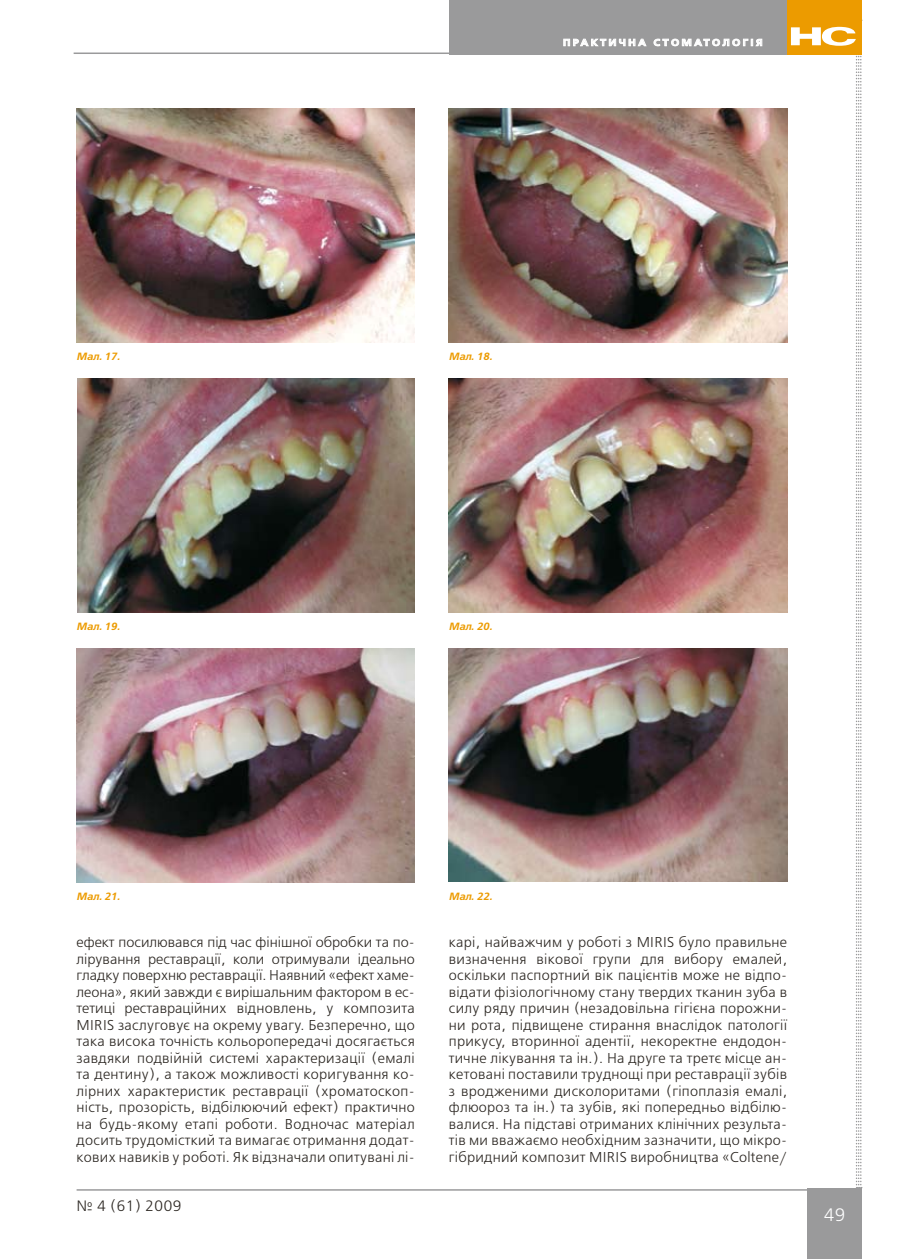
<style>
.page{position:relative;width:902px;height:1259px;background:#fff}
.page>*{position:absolute;margin:0;border:0;box-sizing:border-box;transform-origin:0 0}
.t1{font:300 18px "Free Set";color:#fff}
.t2{font:300 15px "Free Set";color:#28231e}
.t3{font:300 14.25px/16.5px "Free Set";letter-spacing:.02em;color:#28231e;text-align:justify}
.t4{font:italic 600 10.5px "Free Set";color:#ec9b00}
.t5{font:600 9.45px "Free Set";letter-spacing:.23em;color:#fff;scale:1.11 1}
</style>
<div class="page">
<hr style="left:74px;top:53px;width:467px;height:1px;background:#9a9a9b">
<div style="left:807px;top:1189px;width:54px;height:70px;background:#9a9a9b"></div>
<hr style="left:77px;top:1189px;width:784px;height:1px;background:#9a9a9b">
<div style="left:449px;top:0;width:412px;height:54px;background:#9a9a9b"></div>
<div style="left:786px;top:0;width:75px;height:54px;background:#ec9b00"></div>
<svg style="left:790px;top:26px;width:71px;height:1162px"></svg>
<svg style="left:563px;top:38px;width:83px;height:8px"></svg>
<svg style="left:653px;top:38px;width:109px;height:9px"></svg>
<img style="left:77px;top:108px;width:338px;height:234px">
<img style="left:77px;top:378px;width:338px;height:234px">
<img style="left:77px;top:648px;width:338px;height:234px">
<img style="left:449px;top:108px;width:338px;height:234px">
<img style="left:449px;top:378px;width:338px;height:234px">
<img style="left:449px;top:648px;width:338px;height:233px">
<p class="t5" style="left:563px;top:37px;width:181px">ПРАКТИЧНА СТОМАТОЛОГІЯ</p>
<p class="t4" style="left:77px;top:350px;width:45px">Мал. 17.</p>
<p class="t4" style="left:77px;top:620px;width:45px">Мал. 19.</p>
<p class="t4" style="left:449px;top:350px;width:45px">Мал. 18.</p>
<p class="t4" style="left:449px;top:620px;width:45px">Мал. 20.</p>
<p class="t4" style="left:77px;top:890px;width:45px">Мал. 21.</p>
<p class="t4" style="left:449px;top:890px;width:45px">Мал. 22.</p>
<p class="t3" style="left:77px;top:934px;width:340px">ефект посилювався під час фінішної обробки та по&shy;лірування реставрації, коли отримували ідеально гладку поверхню реставрації. Наявний «ефект хаме&shy;леона», який завжди є вирішальним фактором в ес&shy;тетиці реставраційних відновлень, у композита MIRIS заслуговує на окрему увагу. Безперечно, що така висока точність кольоропередачі досягається завдяки подвійній системі характеризації (емалі та дентину), а також можливості коригування ко&shy;лірних характеристик реставрації (хроматоскоп&shy;ність, прозорість, відбілюючий ефект) практично на будь-якому етапі роботи. Водночас матеріал досить трудомісткий та вимагає отримання додат&shy;кових навиків у роботі. Як відзначали опитувані лі-</p>
<p class="t3" style="left:449px;top:934px;width:340px">карі, найважчим у роботі з MIRIS було правильне визначення вікової групи для вибору емалей, оскільки паспортний вік пацієнтів може не відпо&shy;відати фізіологічному стану твердих тканин зуба в силу ряду причин (незадовільна гігієна порожни&shy;ни рота, підвищене стирання внаслідок патології прикусу, вторинної адентії, некоректне ендодон&shy;тичне лікування та ін.). На друге та третє місце ан&shy;кетовані поставили труднощі при реставрації зубів з вродженими дисколоритами (гіпоплазія емалі, флюороз та ін.) та зубів, які попередньо відбілю&shy;валися. На підставі отриманих клінічних результа&shy;тів ми вважаємо необхідним зазначити, що мікро&shy;гібридний композит MIRIS виробництва «Coltene/</p>
<p class="t2" style="left:77px;top:1197px;width:107px">№ 4 (61) 2009</p>
<p class="t1" style="left:823px;top:1204px;width:24px">49</p>
</div>
